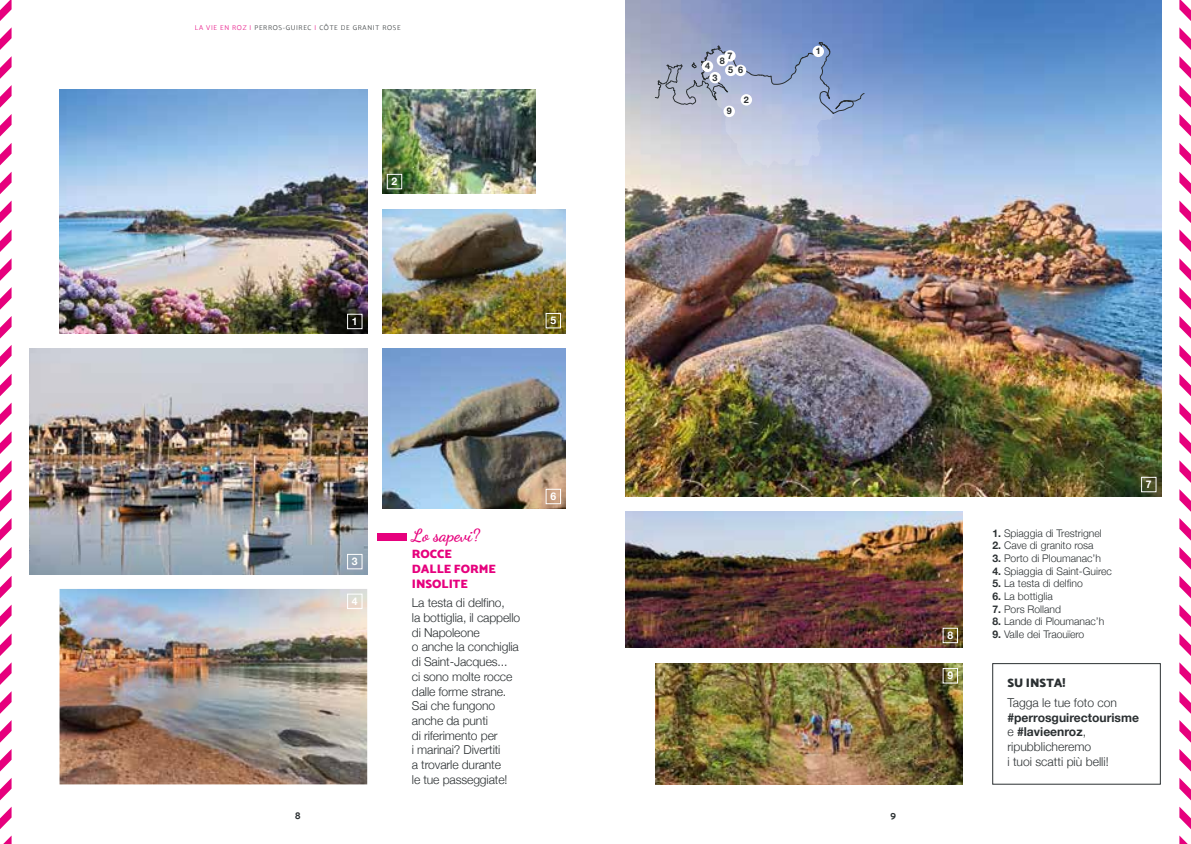
<style>
.page{position:relative;width:1191px;height:844px;background:#fff}
.page>*{position:absolute;margin:0;border:0;box-sizing:border-box;transform-origin:0 0}
.t1{font:700 17.5px "Dancing Script";color:#e6007d}
.t2{font:300 12.25px/14.7px "Helvetica Neue";letter-spacing:-.01em;color:#2b3032}
.t3{font:12.25px/14.7px "Mosk Ultra Bold 900";color:#e6007d}
.t4{font:12.25px "Mosk Ultra Bold 900";color:#2b3032}
.t5{font:300 10.5px "Helvetica Neue";color:#2b3032}
.t6{font:700 10.5px "Helvetica Neue";color:#fff}
.t7{font:10.5px "Mosk Bold 700";color:#2b3032}
.t8{font:700 9.1px "Helvetica Neue";color:#2b3032}
.t9{font:7px "Mosk Light 300";letter-spacing:.1em;color:#2b3032}
.s1{color:#e6007d}
.s2{font-weight:700}
</style>
<div class="page">
<img style="left:382px;top:89px;width:154px;height:105px">
<img style="left:655px;top:663px;width:307px;height:121px">
<img style="left:625px;top:0;width:536px;height:497px">
<svg style="left:654px;top:42px;width:210px;height:127px;background:#abb7d4"></svg>
<div style="left:709px;top:72px;width:12px;height:11px;background:#fff;border-radius:50%"></div>
<div style="left:812px;top:46px;width:12px;height:11px;background:#fff;border-radius:50%"></div>
<div style="left:702px;top:61px;width:11px;height:11px;background:#fff;border-radius:50%"></div>
<div style="left:724px;top:50px;width:11px;height:12px;background:#fff;border-radius:50%"></div>
<div style="left:716px;top:55px;width:12px;height:11px;background:#fff;border-radius:50%"></div>
<div style="left:725px;top:65px;width:11px;height:11px;background:#fff;border-radius:50%"></div>
<div style="left:735px;top:65px;width:11px;height:11px;background:#fff;border-radius:50%"></div>
<div style="left:723px;top:106px;width:12px;height:11px;background:#fff;border-radius:50%"></div>
<div style="left:740px;top:94px;width:12px;height:11px;background:#fff;border-radius:50%"></div>
<img style="left:60px;top:89px;width:307px;height:244px">
<img style="left:382px;top:348px;width:184px;height:160px">
<img style="left:382px;top:209px;width:184px;height:124px">
<img style="left:60px;top:589px;width:307px;height:195px">
<img style="left:30px;top:348px;width:337px;height:226px">
<img style="left:625px;top:511px;width:337px;height:136px">
<div style="left:1141px;top:477px;width:15px;height:15px;border:1px solid #fff"></div>
<div style="left:546px;top:313px;width:15px;height:15px;border:1px solid #fff"></div>
<div style="left:546px;top:489px;width:15px;height:15px;border:1px solid #fff"></div>
<div style="left:347px;top:554px;width:15px;height:15px;border:1px solid #fff"></div>
<div style="left:347px;top:593px;width:15px;height:15px;border:1px solid #fff"></div>
<div style="left:347px;top:314px;width:15px;height:15px;border:1px solid #fff"></div>
<div style="left:377px;top:533px;width:30px;height:8px;background:#e6007d"></div>
<div style="left:387px;top:174px;width:15px;height:15px;border:1px solid #fff"></div>
<div style="left:992px;top:663px;width:168px;height:121px;background:#fff;border:1px solid #2b3032"></div>
<svg style="left:1179px;top:518px;width:12px;height:22px"></svg>
<svg style="left:1179px;top:604px;width:12px;height:23px"></svg>
<svg style="left:1179px;top:547px;width:12px;height:22px"></svg>
<svg style="left:1179px;top:489px;width:12px;height:22px"></svg>
<svg style="left:1179px;top:460px;width:12px;height:23px"></svg>
<svg style="left:1179px;top:402px;width:12px;height:23px"></svg>
<svg style="left:1179px;top:431px;width:12px;height:23px"></svg>
<svg style="left:1179px;top:576px;width:12px;height:22px"></svg>
<svg style="left:1179px;top:806px;width:12px;height:23px"></svg>
<svg style="left:1179px;top:633px;width:12px;height:23px"></svg>
<svg style="left:1179px;top:749px;width:12px;height:22px"></svg>
<svg style="left:1179px;top:835px;width:8px;height:8px"></svg>
<svg style="left:1179px;top:778px;width:12px;height:22px"></svg>
<svg style="left:1179px;top:720px;width:12px;height:22px"></svg>
<svg style="left:1179px;top:662px;width:12px;height:22px"></svg>
<svg style="left:1179px;top:691px;width:12px;height:22px"></svg>
<svg style="left:1179px;top:374px;width:12px;height:22px"></svg>
<svg style="left:1179px;top:56px;width:12px;height:23px"></svg>
<svg style="left:1179px;top:27px;width:12px;height:23px"></svg>
<svg style="left:1179px;top:85px;width:12px;height:23px"></svg>
<svg style="left:1179px;top:114px;width:12px;height:22px"></svg>
<svg style="left:1179px;top:0;width:12px;height:21px"></svg>
<svg style="left:1179px;top:200px;width:12px;height:23px"></svg>
<svg style="left:1179px;top:258px;width:12px;height:23px"></svg>
<svg style="left:1179px;top:287px;width:12px;height:22px"></svg>
<svg style="left:1179px;top:316px;width:12px;height:22px"></svg>
<svg style="left:1179px;top:229px;width:12px;height:23px"></svg>
<svg style="left:1179px;top:172px;width:12px;height:22px"></svg>
<svg style="left:1179px;top:345px;width:12px;height:22px"></svg>
<svg style="left:1179px;top:143px;width:12px;height:22px"></svg>
<svg style="left:0;top:518px;width:12px;height:22px"></svg>
<svg style="left:0;top:604px;width:12px;height:23px"></svg>
<svg style="left:0;top:547px;width:12px;height:22px"></svg>
<svg style="left:0;top:489px;width:12px;height:22px"></svg>
<svg style="left:0;top:460px;width:12px;height:23px"></svg>
<svg style="left:0;top:402px;width:12px;height:23px"></svg>
<svg style="left:0;top:431px;width:12px;height:23px"></svg>
<svg style="left:0;top:576px;width:12px;height:22px"></svg>
<svg style="left:0;top:806px;width:12px;height:23px"></svg>
<svg style="left:0;top:633px;width:12px;height:23px"></svg>
<svg style="left:0;top:749px;width:12px;height:22px"></svg>
<svg style="left:4px;top:835px;width:8px;height:8px"></svg>
<svg style="left:0;top:778px;width:12px;height:22px"></svg>
<svg style="left:0;top:720px;width:12px;height:22px"></svg>
<svg style="left:0;top:662px;width:12px;height:22px"></svg>
<svg style="left:0;top:691px;width:12px;height:22px"></svg>
<svg style="left:0;top:374px;width:12px;height:22px"></svg>
<svg style="left:0;top:56px;width:12px;height:23px"></svg>
<svg style="left:0;top:27px;width:12px;height:23px"></svg>
<svg style="left:0;top:85px;width:12px;height:23px"></svg>
<svg style="left:0;top:114px;width:12px;height:22px"></svg>
<svg style="left:0;top:0;width:12px;height:21px"></svg>
<svg style="left:0;top:200px;width:12px;height:23px"></svg>
<svg style="left:0;top:258px;width:12px;height:23px"></svg>
<svg style="left:0;top:287px;width:12px;height:22px"></svg>
<svg style="left:0;top:316px;width:12px;height:22px"></svg>
<svg style="left:0;top:229px;width:12px;height:23px"></svg>
<svg style="left:0;top:172px;width:12px;height:22px"></svg>
<svg style="left:0;top:345px;width:12px;height:22px"></svg>
<svg style="left:0;top:143px;width:12px;height:22px"></svg>
<p class="t9" style="left:195px;top:23px;width:207px"><span class="s1">LA VIE EN ROZ I</span> PERROS-GUIREC <span class="s1">I</span> CÔTE DE GRANIT ROSE</p>
<p class="t6" style="left:391px;top:173px;width:7px">2</p>
<p class="t6" style="left:352px;top:313px;width:7px">1</p>
<p class="t6" style="left:550px;top:312px;width:7px">5</p>
<p class="t8" style="left:727px;top:48px;width:6px">7</p>
<p class="t8" style="left:720px;top:53px;width:6px">8</p>
<p class="t8" style="left:705px;top:59px;width:6px">4</p>
<p class="t8" style="left:728px;top:63px;width:16px">5 6</p>
<p class="t8" style="left:726px;top:104px;width:6px">9</p>
<p class="t8" style="left:712px;top:70px;width:6px">3</p>
<p class="t8" style="left:744px;top:92px;width:6px">2</p>
<p class="t8" style="left:816px;top:44px;width:6px">1</p>
<p class="t6" style="left:352px;top:553px;width:7px">3</p>
<p class="t6" style="left:352px;top:593px;width:7px">4</p>
<h1 class="t1" style="left:412px;top:524px;width:70px">Lo sapevi?</h1>
<p class="t3" style="left:412px;top:546px;width:85px">ROCCE<br>DALLE FORME<br>INSOLITE</p>
<p class="t2" style="left:412px;top:594px;width:110px">La testa di delfino,<br>la bottiglia, il cappello di Napoleone<br>o anche la conchiglia di Saint-Jacques...<br>ci sono molte rocce dalle forme strane.<br>Sai che fungono anche da punti<br>di riferimento per<br>i marinai? Divertiti<br>a trovarle durante<br>le tue passeggiate!</p>
<p class="t6" style="left:550px;top:488px;width:7px">6</p>
<p class="t7" style="left:295px;top:809px;width:7px">8</p>
<p class="t7" style="left:890px;top:809px;width:7px">9</p>
<p class="t6" style="left:947px;top:627px;width:7px">8</p>
<p class="t6" style="left:947px;top:667px;width:7px">9</p>
<p class="t5" style="left:992px;top:524px;width:111px"><span class="s2">1.</span> Spiaggia di Trestrignel</p>
<p class="t5" style="left:992px;top:537px;width:103px"><span class="s2">2.</span> Cave di granito rosa</p>
<p class="t5" style="left:992px;top:549px;width:110px"><span class="s2">3.</span> Porto di Ploumanac’h</p>
<p class="t5" style="left:992px;top:562px;width:121px"><span class="s2">4.</span> Spiaggia di Saint-Guirec</p>
<p class="t5" style="left:992px;top:575px;width:92px"><span class="s2">5.</span> La testa di delfino</p>
<p class="t5" style="left:992px;top:587px;width:62px"><span class="s2">6.</span> La bottiglia</p>
<p class="t5" style="left:992px;top:600px;width:70px"><span class="s2">7.</span> Pors Rolland</p>
<p class="t5" style="left:992px;top:612px;width:113px"><span class="s2">8.</span> Lande di Ploumanac’h</p>
<p class="t5" style="left:992px;top:625px;width:93px"><span class="s2">9.</span> Valle dei Traouïero</p>
<p class="t6" style="left:1145px;top:476px;width:7px">7</p>
<p class="t4" style="left:1007px;top:675px;width:60px">SU INSTA!</p>
<p class="t2" style="left:1007px;top:694px;width:111px">Tagga le tue foto con</p>
<p class="t2" style="left:1007px;top:709px;width:133px"><span class="s2">#perrosguirectourisme </span>e <span class="s2">#lavieenroz</span>, ripubblicheremo<br>i tuoi scatti più belli!</p>
</div>
